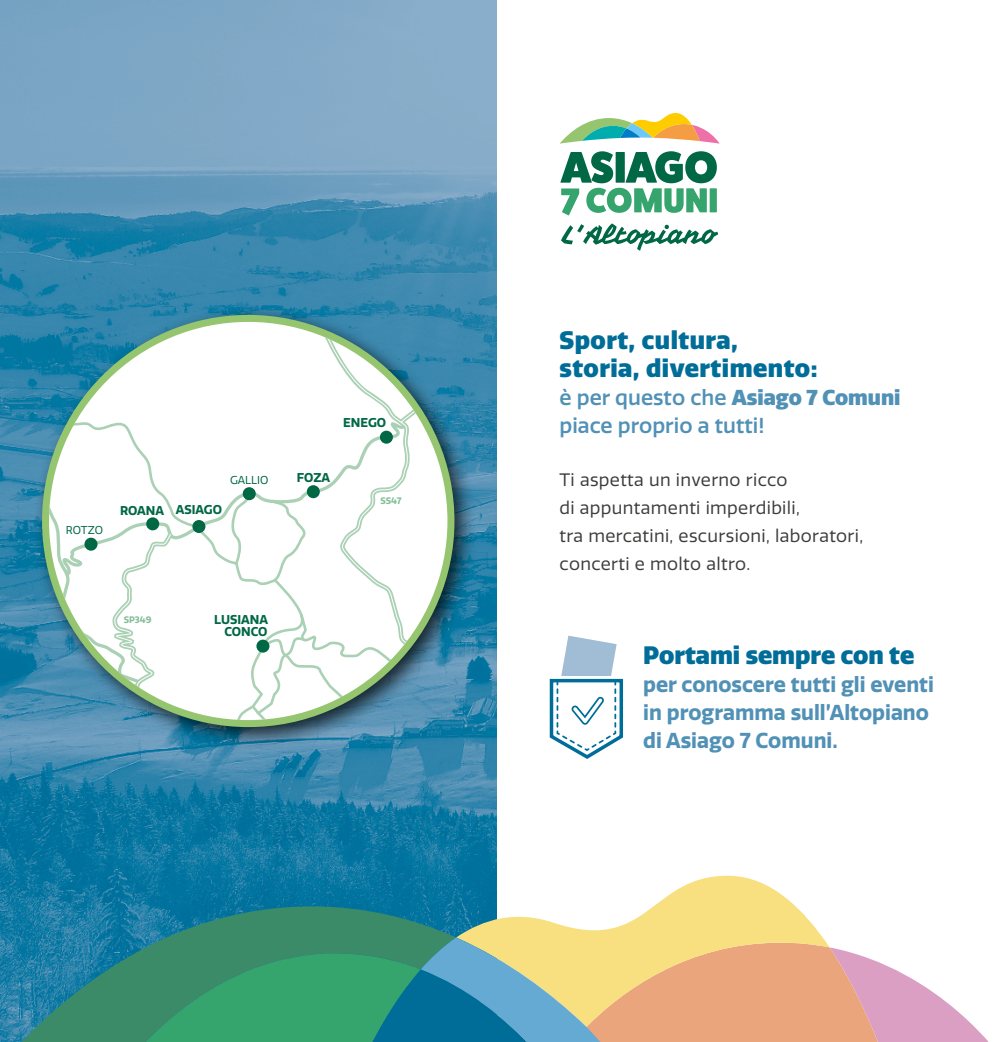
<style>
.page{position:relative;width:993px;height:1042px;background:#fff}
.page>*{position:absolute;margin:0;border:0;box-sizing:border-box;transform-origin:0 0}
.t1{font:900 24.5px/28px "Quatro";letter-spacing:.02em;color:#006d99}
.t2{font:900 24.5px "Quatro";color:#006d99}
.t3{font:700 21px/28px "Quatro";color:#5191b6}
.t4{font:500 21px/28px "Quatro";color:#5191b6}
.t5{font:17.5px/28px "Quatro";letter-spacing:.02em;color:#3c3c3b}
.t6{font:700 12.42px/12.4px "Quatro";color:#006844;text-align:right}
.t7{font:11.2px "Quatro";color:#006844}
.t8{font:700 9.1px "Quatro";color:#84be98}
.s1{font-weight:900}
</style>
<div class="page">
<img style="left:0;top:0;width:496px;height:906px">
<div style="left:33px;top:306px;width:444px;height:444px;background:#000;opacity:.75"></div>
<div style="left:45px;top:318px;width:406px;height:405px;background:#fff;border-radius:50%"></div>
<svg style="left:49px;top:406px;width:253px;height:304px"></svg>
<svg style="left:269px;top:577px;width:33px;height:7px"></svg>
<svg style="left:49px;top:416px;width:273px;height:161px"></svg>
<svg style="left:322px;top:333px;width:125px;height:381px"></svg>
<svg style="left:327px;top:336px;width:120px;height:373px"></svg>
<div style="left:307px;top:485px;width:13px;height:13px;background:#006844;border-radius:50%"></div>
<div style="left:380px;top:431px;width:13px;height:13px;background:#006844;border-radius:50%"></div>
<div style="left:192px;top:520px;width:13px;height:13px;background:#006844;border-radius:50%"></div>
<div style="left:243px;top:487px;width:13px;height:13px;background:#006844;border-radius:50%"></div>
<div style="left:146px;top:517px;width:13px;height:13px;background:#006844;border-radius:50%"></div>
<svg style="left:396px;top:368px;width:51px;height:59px;background:#609ba7"></svg>
<svg style="left:224px;top:612px;width:189px;height:108px"></svg>
<svg style="left:50px;top:530px;width:125px;height:190px"></svg>
<svg style="left:560px;top:151px;width:156px;height:64px"></svg>
<div style="left:709px;top:188px;width:7px;height:24px;background:#35a46d"></div>
<svg style="left:561px;top:223px;width:157px;height:28px"></svg>
<svg style="left:559px;top:113px;width:160px;height:31px"></svg>
<svg style="left:456px;top:873px;width:366px;height:64px"></svg>
<svg style="left:0;top:906px;width:456px;height:136px;background:#258191"></svg>
<svg style="left:81px;top:937px;width:908px;height:105px;background:#91a98f"></svg>
<svg style="left:549px;top:635px;width:75px;height:124px"></svg>
<p class="t7" style="left:66px;top:524px;width:38px">ROTZO</p>
<p class="t6" style="left:120px;top:504px;width:46px">ROANA</p>
<p class="t6" style="left:176px;top:504px;width:48px">ASIAGO</p>
<p class="t7" style="left:230px;top:473px;width:40px">GALLIO</p>
<p class="t6" style="left:343px;top:417px;width:44px">ENEGO</p>
<p class="t6" style="left:297px;top:471px;width:35px">FOZA</p>
<p class="t8" style="left:380px;top:495px;width:23px">SS47</p>
<p class="t8" style="left:124px;top:614px;width:29px">SP349</p>
<p class="t6" style="left:214px;top:613px;width:55px">LUSIANA<br>CONCO</p>
<h1 class="t1" style="left:559px;top:326px;width:259px">Sport, cultura, storia, divertimento:</h1>
<p class="t4" style="left:559px;top:384px;width:342px">è per questo che <span class="s1">Asiago 7 Comuni </span>piace proprio a tutti!</p>
<p class="t5" style="left:559px;top:466px;width:305px">Ti aspetta un inverno ricco<br>di appuntamenti imperdibili,<br>tra mercatini, escursioni, laboratori, concerti e molto altro.</p>
<h1 class="t2" style="left:643px;top:640px;width:272px">Portami sempre con te</h1>
<p class="t3" style="left:643px;top:670px;width:292px">per conoscere tutti gli eventi in programma sull’Altopiano di Asiago 7 Comuni.</p>
</div>
